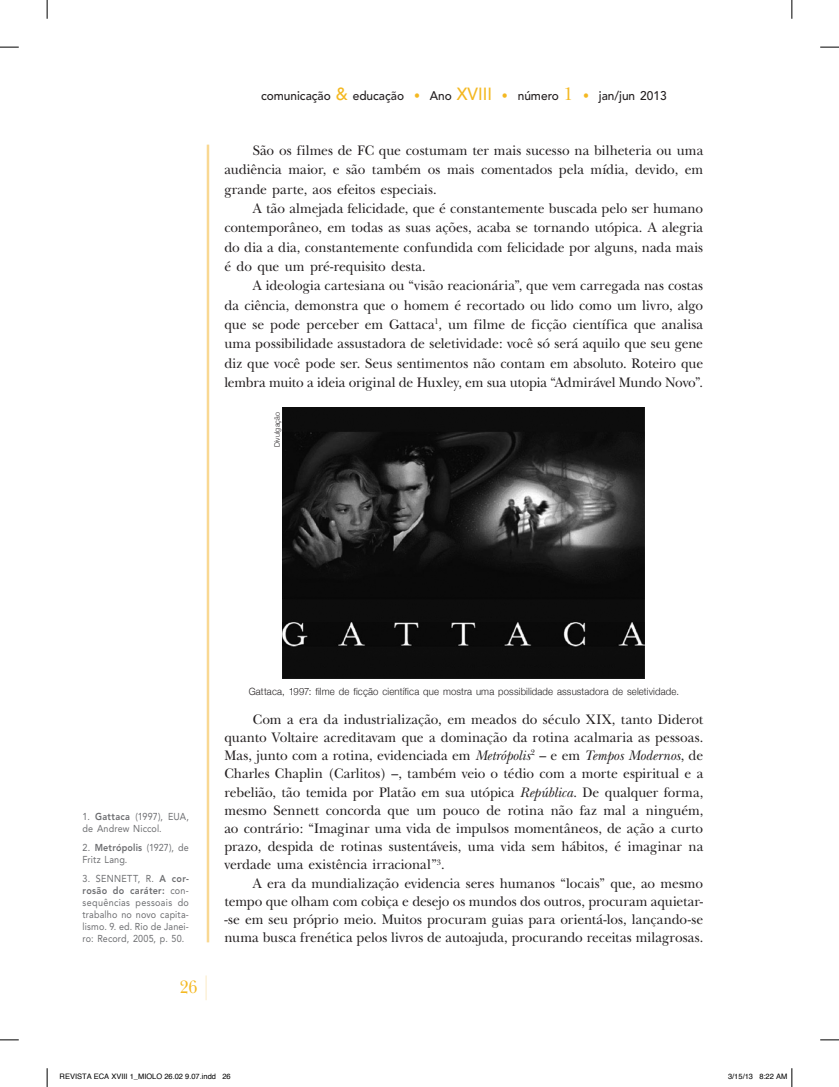
<style>
.page{position:relative;width:839px;height:1087px;background:#fff}
.page>*{position:absolute;margin:0;border:0;box-sizing:border-box;transform-origin:0 0}
.t1{font:18.75px "New Baskerville";color:#f4b821;scale:.9 1}
.t2{font:14.38px/18.2px "New Baskerville";color:#231f20;text-align:justify;scale:.95 1}
.t3{font:500 12.5px "Avenir LT Std";color:#231f20;scale:.95 1}
.t4{font:10px/12px "Avenir LT Std";letter-spacing:.015em;color:#6c6d70;scale:.9 1}
.t5{font:300 10px "Helvetica Neue";letter-spacing:.015em;color:#231f20;scale:.95 1}
.t6{font:7.5px "Helvetica";color:#000}
.t7{font:300 7.5px "Helvetica Neue";letter-spacing:.025em;color:#231f20;scale:.95 1}
.s1{font-size:17.5px;color:#f4b821}
.s2{color:#f4b821}
.s3{font-family:"New Baskerville";font-weight:400;font-size:18.75px;color:#f4b821}
.s4{font-weight:800}
.s5{font-style:italic}
</style>
<div class="page">
<hr style="left:207px;top:145px;width:2px;height:797px;background:#f9d892">
<hr style="left:205px;top:975px;width:2px;height:25px;background:#fceed0">
<img style="left:283px;top:407px;width:361px;height:271px">
<svg style="left:0;top:46px;width:19px;height:2px"></svg>
<svg style="left:820px;top:46px;width:18px;height:2px"></svg>
<svg style="left:0;top:1039px;width:19px;height:1px"></svg>
<svg style="left:820px;top:1039px;width:18px;height:1px"></svg>
<svg style="left:46px;top:0;width:2px;height:19px"></svg>
<svg style="left:46px;top:1068px;width:2px;height:18px"></svg>
<svg style="left:791px;top:0;width:1px;height:19px"></svg>
<svg style="left:791px;top:1068px;width:1px;height:18px"></svg>
<p class="t3" style="left:261px;top:89px;width:428px">comunicação <span class="s1">&amp;</span> educação <span class="s2">•</span> Ano <span class="s1">XVIII</span> <span class="s2">•</span> número <span class="s3">1</span> <span class="s2">•</span> jan/jun 2013</p>
<p class="t2" style="left:224px;top:141px;width:505px;line-height:19.2px;text-indent:28px">São os filmes de FC que costumam ter mais sucesso na bilheteria ou uma audiência maior, e são também os mais comentados pela mídia, devido, em grande parte, aos efeitos especiais.</p>
<p class="t2" style="left:224px;top:199px;width:505px;line-height:19.2px;text-indent:28px">A tão almejada felicidade, que é constantemente buscada pelo ser humano contemporâneo, em todas as suas ações, acaba se tornando utópica. A alegria do dia a dia, constantemente confundida com felicidade por alguns, nada mais é do que um pré-requisito desta.</p>
<p class="t2" style="left:224px;top:276px;width:505px;line-height:19.2px;text-indent:28px">A ideologia cartesiana ou “visão reacionária”, que vem carregada nas costas da ciência, demonstra que o homem é recortado ou lido como um livro, algo que se pode perceber em Gattaca<sup>1</sup>, um filme de ficção científica que analisa uma possibilidade assustadora de seletividade: você só será aquilo que seu gene diz que você pode ser. Seus sentimentos não contam em absoluto. Roteiro que lembra muito a ideia original de Huxley, em sua utopia “Admirável Mundo Novo”.</p>
<p class="t7" style="left:271px;top:447px;width:39px;rotate:-90deg">Divulgação</p>
<p class="t4" style="left:83px;top:810px;width:120px">1. <span class="s4">Gattaca</span> (1997), EUA, de Andrew N iccol.</p>
<p class="t4" style="left:83px;top:841px;width:120px">2. <span class="s4">Metrópolis</span> (1927), de<br>Fritz Lang.</p>
<p class="t4" style="left:83px;top:872px;width:23px">3. SENNETT</p>
<p class="t4" style="left:83px;top:872px;width:120px;text-align:justify;text-indent:55px">, R. <span class="s4">A cor&shy;rosão do caráter:</span> con&shy;sequências pessoais do trabalho no novo capita&shy;lismo. 9. ed. Rio de Janei&shy;ro: Record, 2005, p. 50.</p>
<h1 class="t1" style="left:180px;top:975px;width:21px">26</h1>
<p class="t5" style="left:248px;top:683px;width:454px">Gattaca, 1997: filme de ficção científica que mostra uma possibilidade assustadora de seletividade.</p>
<p class="t2" style="left:224px;top:709px;width:505px;text-indent:28px">Com a era da industrialização, em meados do século XIX, tanto Diderot quanto Voltaire acreditavam que a dominação da rotina acalmaria as pessoas.<br>Mas, junto com a rotina, evidenciada em <span class="s5">Metrópolis</span><sup>2</sup> – e em <span class="s5">Tempos Modernos</span>, de Charles Chaplin (Carlitos) –, também veio o tédio com a morte espiritual e a rebelião, tão temida por Platão em sua utópica <span class="s5">República</span>. De qualquer forma, mesmo Sennett concorda que um pouco de rotina não faz mal a ninguém, ao contrário: “Imaginar uma vida de impulsos momentâneos, de ação a curto prazo, despida de rotinas sustentáveis, uma vida sem hábitos, é imaginar na verdade uma existência irracional”<sup>3</sup>.</p>
<p class="t2" style="left:224px;top:873px;width:505px;text-indent:28px">A era da mundialização evidencia seres humanos “locais” que, ao mesmo tempo que olham com cobiça e desejo os mundos dos outros, procuram aquietar--se em seu próprio meio. Muitos procuram guias para orientá-los, lançando-se numa busca frenética pelos livros de autoajuda, procurando receitas milagrosas.</p>
<p class="t6" style="left:60px;top:1070px;width:172px">REVISTA ECA XVIII 1_MIOLO 26.02 9.07.indd 26</p>
<p class="t6" style="left:727px;top:1070px;width:61px">3/15/13 8:22 AM</p>
</div>
